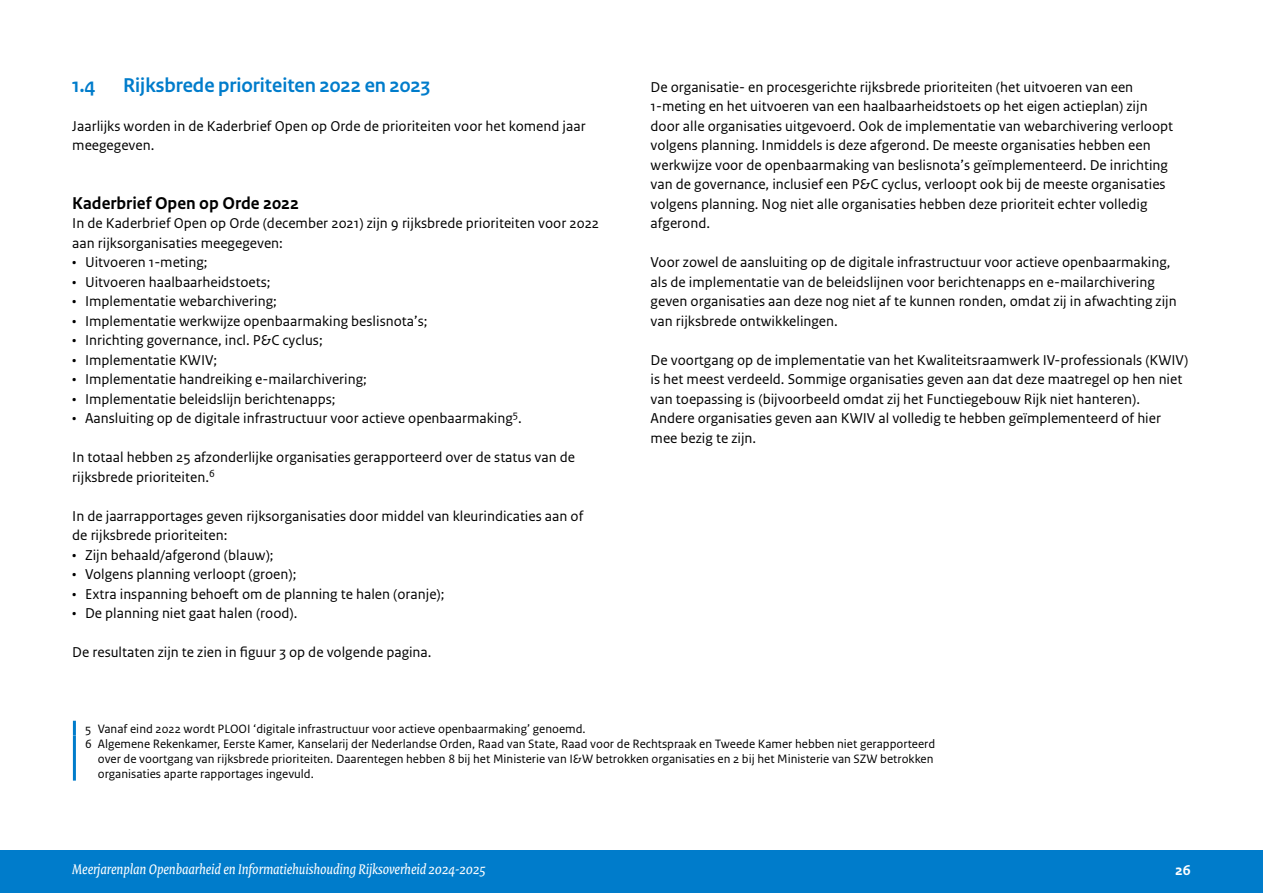
<style>
.page{position:relative;width:1263px;height:893px;background:#fff}
.page>*{position:absolute;margin:0;border:0;box-sizing:border-box;transform-origin:0 0}
.H2_Paragraafkop{font:700 21px "Rijksoverheid Sans Heading";color:#007ccb}
.H2_Alineakop___subparagraaf{font:700 18px "Rijksoverheid Sans Text";color:#000}
.P_Broodtekst{font:15px/19.5px "Rijksoverheid Sans Text";color:#000}
.t1{font:italic 15px "Rijksoverheid Serif";color:#fff}
.t2{font:700 15px "Rijksoverheid Sans Text";color:#fff}
.A_Voetnoot_blauw{font:12.75px/15px "Rijksoverheid Sans Text";color:#000}
</style>
<div class="page">
<div style="left:0;top:850px;width:1263px;height:43px;background:#007ccb"></div>
<hr style="left:73px;top:721px;width:3px;height:15px;background:#007ccb">
<hr style="left:73px;top:736px;width:3px;height:45px;background:#007ccb">
<h2 class="H2_Paragraafkop" style="left:72px;top:73px;width:25px">1.4</h2>
<h2 class="H2_Paragraafkop" style="left:123px;top:73px;width:308px">Rijksbrede prioriteiten 2022 en 2023</h2>
<p class="P_Broodtekst" style="left:72px;top:116px;width:515px">Jaarlijks worden in de Kaderbrief Open op Orde de prioriteiten voor het komend jaar meegegeven.</p>
<h2 class="H2_Alineakop___subparagraaf" style="left:72px;top:193px;width:228px">Kaderbrief Open op Orde 2022</h2>
<p class="P_Broodtekst" style="left:72px;top:214px;width:528px">In de Kaderbrief Open op Orde (december 2021) zijn 9 rijksbrede prioriteiten voor 2022 aan rijksorganisaties meegegeven:</p>
<p class="P_Broodtekst" style="left:72px;top:253px;width:137px">• Uitvoeren 1-meting;</p>
<p class="P_Broodtekst" style="left:72px;top:272px;width:200px">• Uitvoeren haalbaarheidstoets;</p>
<p class="P_Broodtekst" style="left:72px;top:292px;width:206px">• Implementatie webarchivering;</p>
<p class="P_Broodtekst" style="left:72px;top:311px;width:357px">• Implementatie werkwijze openbaarmaking beslisnota’s;</p>
<p class="P_Broodtekst" style="left:72px;top:331px;width:252px">• Inrichting governance, incl. P&amp;C cyclus;</p>
<p class="P_Broodtekst" style="left:72px;top:350px;width:146px">• Implementatie KWIV;</p>
<p class="P_Broodtekst" style="left:72px;top:370px;width:296px">• Implementatie handreiking e-mailarchivering;</p>
<p class="P_Broodtekst" style="left:72px;top:389px;width:265px">• Implementatie beleidslijn berichtenapps;</p>
<p class="P_Broodtekst" style="left:72px;top:409px;width:451px">• Aansluiting op de digitale infrastructuur voor actieve openbaarmaking<sup>5</sup>.</p>
<p class="P_Broodtekst" style="left:72px;top:448px;width:504px">In totaal hebben 25 afzonderlijke organisaties gerapporteerd over de status van de rijksbrede prioriteiten.<sup>6</sup></p>
<p class="P_Broodtekst" style="left:72px;top:506px;width:512px">In de jaarrapportages geven rijksorganisaties door middel van kleurindicaties aan of de rijksbrede prioriteiten:</p>
<p class="P_Broodtekst" style="left:72px;top:545px;width:203px">• Zijn behaald/afgerond (blauw);</p>
<p class="P_Broodtekst" style="left:72px;top:565px;width:226px">• Volgens planning verloopt (groen);</p>
<p class="P_Broodtekst" style="left:72px;top:584px;width:374px">• Extra inspanning behoeft om de planning te halen (oranje);</p>
<p class="P_Broodtekst" style="left:72px;top:604px;width:227px">• De planning niet gaat halen (rood).</p>
<p class="P_Broodtekst" style="left:72px;top:643px;width:361px">De resultaten zijn te zien in figuur 3 op de volgende pagina.</p>
<p class="P_Broodtekst" style="left:651px;top:77px;width:524px">De organisatie- en procesgerichte rijksbrede prioriteiten (het uitvoeren van een 1-meting en het uitvoeren van een haalbaarheidstoets op het eigen actieplan) zijn door alle organisaties uitgevoerd. Ook de implementatie van webarchivering verloopt volgens planning. Inmiddels is deze afgerond. De meeste organisaties hebben een werkwijze voor de openbaarmaking van beslisnota’s geïmplementeerd. De inrichting van de governance, inclusief een P&amp;C cyclus, verloopt ook bij de meeste organisaties volgens planning. Nog niet alle organisaties hebben deze prioriteit echter volledig afgerond.</p>
<p class="P_Broodtekst" style="left:651px;top:253px;width:528px">Voor zowel de aansluiting op de digitale infrastructuur voor actieve openbaarmaking, als de implementatie van de beleidslijnen voor berichtenapps en e-mailarchivering geven organisaties aan deze nog niet af te kunnen ronden, omdat zij in afwachting zijn van rijksbrede ontwikkelingen.</p>
<p class="P_Broodtekst" style="left:651px;top:350px;width:539px">De voortgang op de implementatie van het Kwaliteitsraamwerk IV-professionals (KWIV) is het meest verdeeld. Sommige organisaties geven aan dat deze maatregel op hen niet van toepassing is (bijvoorbeeld omdat zij het Functiegebouw Rijk niet hanteren).<br>Andere organisaties geven aan KWIV al volledig te hebben geïmplementeerd of hier mee bezig te zijn.</p>
<p class="A_Voetnoot_blauw" style="left:85px;top:722px;width:502px">5 Vanaf eind 2022 wordt PLOOI ‘digitale infrastructuur voor actieve openbaarmaking’ genoemd.</p>
<p class="A_Voetnoot_blauw" style="left:98px;top:737px;width:839px;text-indent:-13px">6 Algemene Rekenkamer, Eerste Kamer, Kanselarij der Nederlandse Orden, Raad van State, Raad voor de Rechtspraak en Tweede Kamer hebben niet gerapporteerd over de voortgang van rijksbrede prioriteiten. Daarentegen hebben 8 bij het Ministerie van I&amp;W betrokken organisaties en 2 bij het Ministerie van SZW betrokken organisaties aparte rapportages ingevuld.</p>
<p class="t1" style="left:72px;top:860px;width:415px">Meerjarenplan Openbaarheid en Informatiehuishouding Rijksoverheid 2024-2025</p>
<p class="t2" style="left:1175px;top:862px;width:17px">26</p>
</div>
